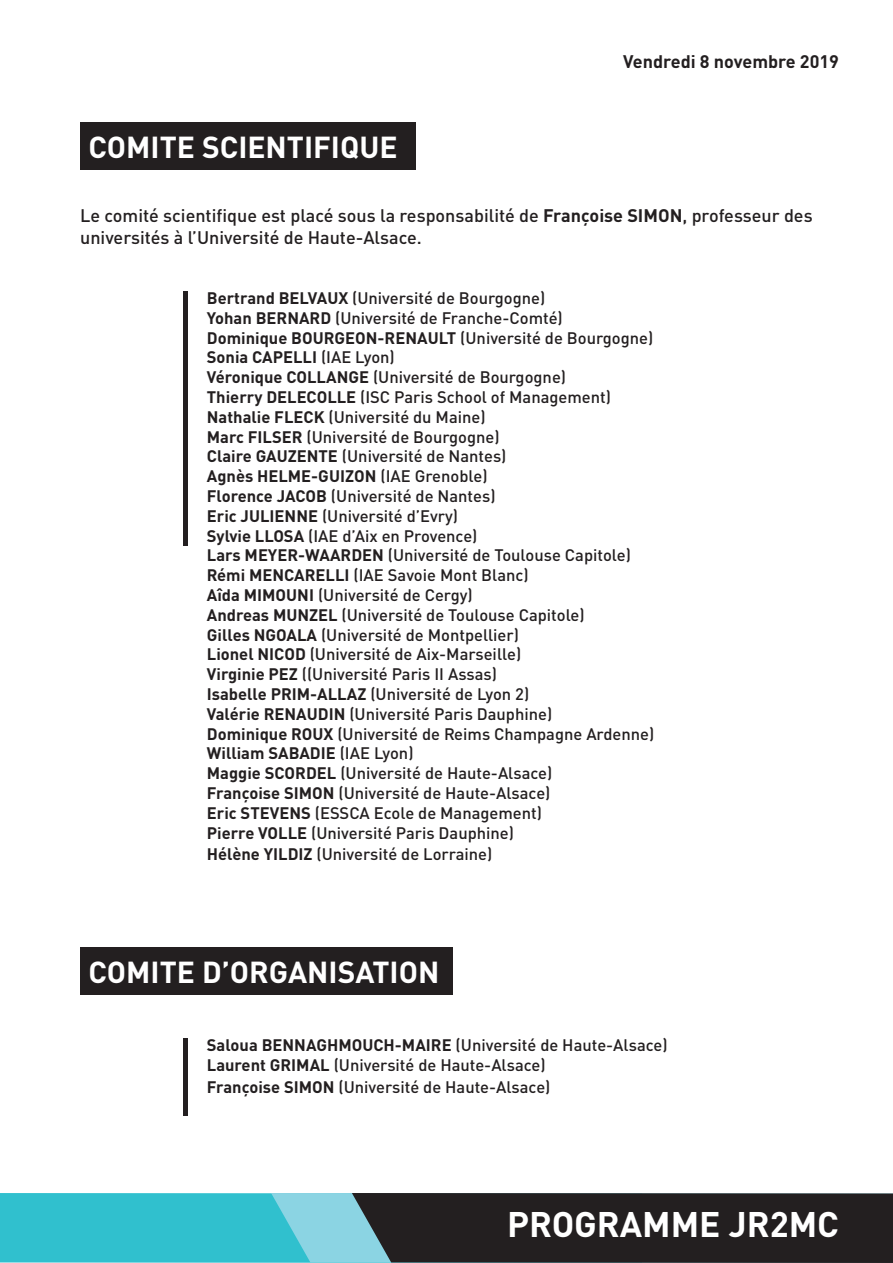
<style>
.page{position:relative;width:893px;height:1263px;background:#fff}
.page>*{position:absolute;margin:0;border:0;box-sizing:border-box;transform-origin:0 0}
.t1{font:700 35.1px "DIN Pro";color:#fff}
.t2{font:700 30px "DIN Pro";color:#fff}
.t3{font:500 18px/21.6px "DIN Pro";color:#231f20}
.t4{font:700 18px "DIN Pro";color:#231f20}
.t5{font:500 16.5px/19.8px "DIN Pro";color:#231f20}
.s1{font-weight:700}
</style>
<div class="page">
<svg style="left:0;top:1193px;width:893px;height:70px;background:#31646b"></svg>
<div style="left:80px;top:122px;width:335px;height:48px;background:#231f20"></div>
<div style="left:80px;top:947px;width:373px;height:48px;background:#231f20"></div>
<div style="left:183px;top:291px;width:5px;height:254px;background:#231f20"></div>
<div style="left:183px;top:1039px;width:5px;height:77px;background:#231f20"></div>
<h2 class="t2" style="left:89px;top:122px;width:310px">COMITE SCIENTIFIQUE</h2>
<p class="t4" style="left:623px;top:46px;width:217px">Vendredi 8 novembre 2019</p>
<p class="t3" style="left:80px;top:203px;width:734px">Le comité scientifique est placé sous la responsabilité de <span class="s1">Françoise SIMON</span>, professeur des universités à l’Université de Haute-Alsace.</p>
<p class="t5" style="left:207px;top:286px;width:449px"><span class="s1">Bertrand BELVAUX</span> (Université de Bourgogne)<br><span class="s1">Yohan BERNARD</span> (Université de Franche-Comté)<br><span class="s1">Dominique BOURGEON-RENAULT</span> (Université de Bourgogne)<br><span class="s1">Sonia CAPELLI</span> (IAE Lyon)<br><span class="s1">Véronique COLLANGE</span> (Université de Bourgogne)<br><span class="s1">Thierry DELECOLLE</span> (ISC Paris School of Management)<br><span class="s1">Nathalie FLECK</span> (Université du Maine)<br><span class="s1">Marc FILSER</span> (Université de Bourgogne)<br><span class="s1">Claire GAUZENTE</span> (Université de Nantes)<br><span class="s1">Agnès HELME-GUIZON</span> (IAE Grenoble)<br><span class="s1">Florence JACOB</span> (Université de Nantes)<br><span class="s1">Eric JULIENNE</span> (Université d’Evry)<br><span class="s1">Sylvie LLOSA</span> (IAE d’Aix en Provence)<br><span class="s1">Lars MEYER-WAARDEN</span> (Université de Toulouse Capitole)<br><span class="s1">Rémi MENCARELLI</span> (IAE Savoie Mont Blanc)<br><span class="s1">Aîda MIMOUNI</span> (Université de Cergy)<br><span class="s1">Andreas MUNZEL</span> (Université de Toulouse Capitole)<br><span class="s1">Gilles NGOALA</span> (Université de Montpellier)<br><span class="s1">Lionel NICOD</span> (Université de Aix-Marseille)<br><span class="s1">Virginie PEZ</span> ((Université Paris II Assas)<br><span class="s1">Isabelle PRIM-ALLAZ</span> (Université de Lyon 2)<br><span class="s1">Valérie RENAUDIN</span> (Université Paris Dauphine)<br><span class="s1">Dominique ROUX</span> (Université de Reims Champagne Ardenne)<br><span class="s1">William SABADIE</span> (IAE Lyon)<br><span class="s1">Maggie SCORDEL</span> (Université de Haute-Alsace)<br><span class="s1">Françoise SIMON</span> (Université de Haute-Alsace)<br><span class="s1">Eric STEVENS</span> (ESSCA Ecole de Management)<br><span class="s1">Pierre VOLLE</span> (Université Paris Dauphine)</p>
<p class="t5" style="left:207px;top:842px;width:287px"><span class="s1">Hélène YILDIZ</span> (Université de Lorraine)</p>
<h2 class="t2" style="left:89px;top:947px;width:352px">COMITE D’ORGANISATION</h2>
<p class="t5" style="left:207px;top:1033px;width:462px"><span class="s1">Saloua BENNAGHMOUCH-MAIRE</span> (Université de Haute-Alsace)<br><span class="s1">Laurent GRIMAL</span> (Université de Haute-Alsace)</p>
<p class="t5" style="left:207px;top:1075px;width:345px"><span class="s1">Françoise SIMON</span> (Université de Haute-Alsace)</p>
<h1 class="t1" style="left:507px;top:1195px;width:333px">PROGRAMME JR2MC</h1>
</div>
